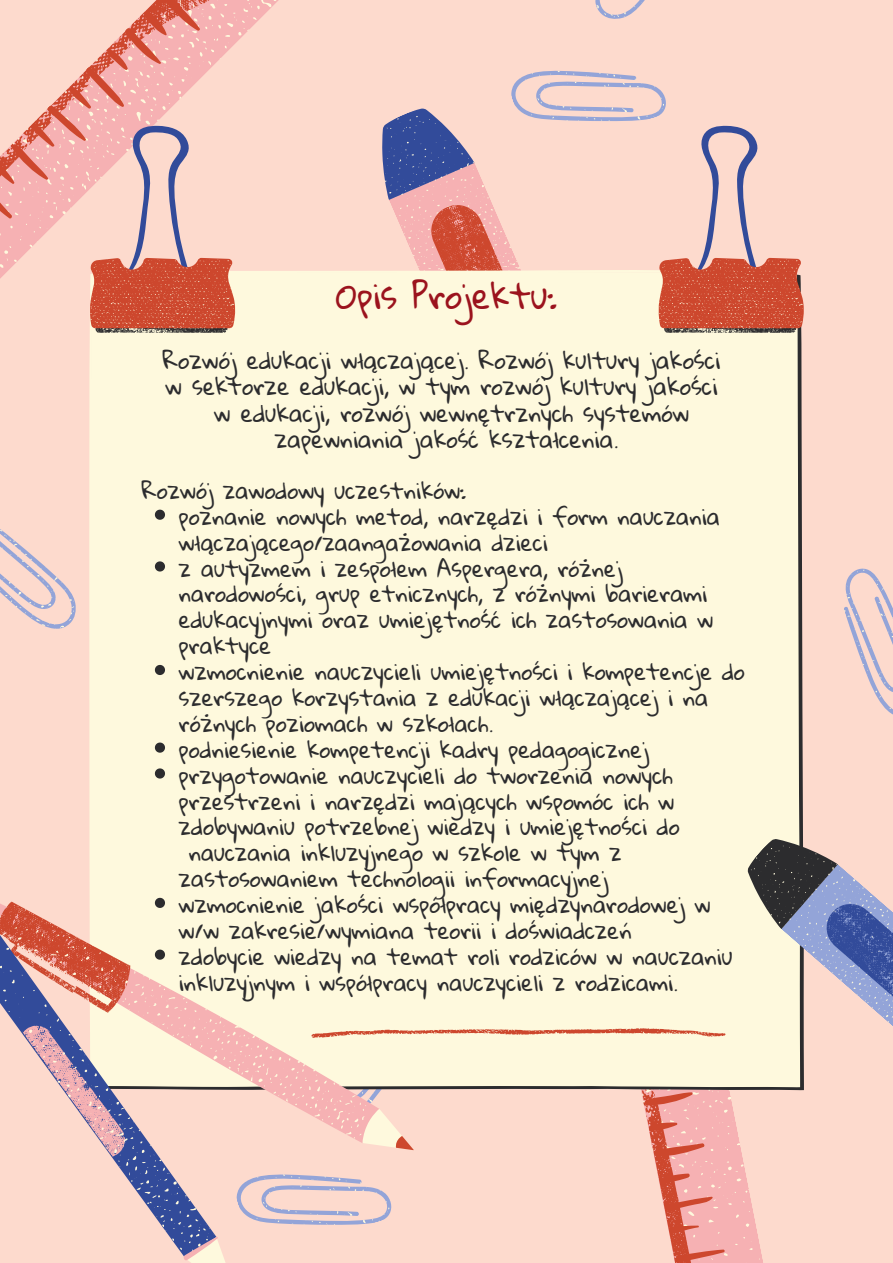
<style>
.page{position:relative;width:893px;height:1263px;background:#fddacd}
.page>*{position:absolute;margin:0;border:0;box-sizing:border-box;transform-origin:0 0}
.t1{font:33.75px "Gloria Hallelujah";color:#9b131d}
.t2{font:22.5px "Gloria Hallelujah";color:#2c2c2e}
.t3{font:21.75px "Gloria Hallelujah";color:#2c2c2e}
</style>
<div class="page">
<svg style="left:382px;top:108px;width:107px;height:162px"></svg>
<svg style="left:423px;top:197px;width:98px;height:73px"></svg>
<svg style="left:742px;top:1157px;width:21px;height:106px"></svg>
<svg style="left:641px;top:1090px;width:101px;height:173px;fill:#f6b1b3"></svg>
<svg style="left:0;top:529px;width:76px;height:100px"></svg>
<div style="left:89px;top:270px;width:711px;height:817px;background:#fef9dd"></div>
<svg style="left:89px;top:0;width:210px;height:395px;fill:#fef9dd"></svg>
<svg style="left:0;top:0;width:260px;height:353px"></svg>
<svg style="left:658px;top:156px;width:146px;height:177px"></svg>
<svg style="left:330px;top:1183px;width:62px;height:41px"></svg>
<svg style="left:89px;top:781px;width:347px;height:402px;background:#fcf2d9"></svg>
<svg style="left:731px;top:820px;width:162px;height:270px"></svg>
<svg style="left:155px;top:510px;width:10px;height:10px"></svg>
<svg style="left:155px;top:561px;width:10px;height:10px"></svg>
<svg style="left:155px;top:665px;width:10px;height:10px"></svg>
<svg style="left:155px;top:742px;width:10px;height:11px"></svg>
<svg style="left:155px;top:768px;width:10px;height:10px"></svg>
<svg style="left:0;top:889px;width:330px;height:336px;fill:#fef9dd"></svg>
<svg style="left:0;top:914px;width:292px;height:349px"></svg>
<svg style="left:90px;top:126px;width:145px;height:207px"></svg>
<svg style="left:447px;top:0;width:311px;height:155px"></svg>
<svg style="left:311px;top:1016px;width:414px;height:36px;background:#f9e8cc"></svg>
<svg style="left:844px;top:568px;width:49px;height:147px"></svg>
<h1 class="t1" style="left:336px;top:277px;width:222px">Opis Projektu:</h1>
<p class="t2" style="left:163px;top:348px;width:559px">Rozwój edukacji włączającej. Rozwój kultury jakości</p>
<p class="t2" style="left:165px;top:374px;width:553px">w sektorze edukacji, w tym rozwój kultury jakości</p>
<p class="t2" style="left:214px;top:401px;width:476px">w edukacji, rozwój wewnętrznych systemów</p>
<p class="t2" style="left:275px;top:427px;width:345px">zapewniania jakość kształcenia.</p>
<p class="t3" style="left:142px;top:479px;width:326px">Rozwój zawodowy uczestników:</p>
<p class="t3" style="left:179px;top:505px;width:542px">poznanie nowych metod, narzędzi i form nauczania</p>
<p class="t3" style="left:179px;top:530px;width:370px">włączającego/zaangażowania dzieci</p>
<p class="t3" style="left:179px;top:556px;width:445px">z autyzmem i zespołem Aspergera, różnej</p>
<p class="t3" style="left:179px;top:582px;width:530px">narodowości, grup etnicznych, z różnymi barierami</p>
<p class="t3" style="left:179px;top:608px;width:536px">edukacyjnymi oraz umiejętność ich zastosowania w</p>
<p class="t3" style="left:179px;top:634px;width:94px">praktyce</p>
<p class="t3" style="left:179px;top:660px;width:567px">wzmocnienie nauczycieli umiejętności i kompetencje do</p>
<p class="t3" style="left:179px;top:686px;width:531px">szerszego korzystania z edukacji włączającej i na</p>
<p class="t3" style="left:179px;top:712px;width:316px">różnych poziomach w szkołach.</p>
<p class="t3" style="left:179px;top:737px;width:471px">podniesienie kompetencji kadry pedagogicznej</p>
<p class="t3" style="left:179px;top:763px;width:495px">przygotowanie nauczycieli do tworzenia nowych</p>
<p class="t3" style="left:179px;top:789px;width:497px">przestrzeni i narzędzi mających wspomóc ich w</p>
<p class="t3" style="left:179px;top:815px;width:502px">zdobywaniu potrzebnej wiedzy i umiejętności do</p>
<p class="t3" style="left:189px;top:841px;width:434px">nauczania inkluzyjnego w szkole w tym z</p>
<p class="t3" style="left:179px;top:867px;width:431px">zastosowaniem technologii informacyjnej</p>
<p class="t3" style="left:179px;top:893px;width:533px">wzmocnienie jakości współpracy międzynarodowej w</p>
<p class="t3" style="left:179px;top:919px;width:454px">w/w zakresie/wymiana teorii i doświadczeń</p>
<p class="t3" style="left:179px;top:944px;width:555px">zdobycie wiedzy na temat roli rodziców w nauczaniu</p>
<p class="t3" style="left:179px;top:970px;width:500px">inkluzyjnym i współpracy nauczycieli z rodzicami.</p>
</div>
